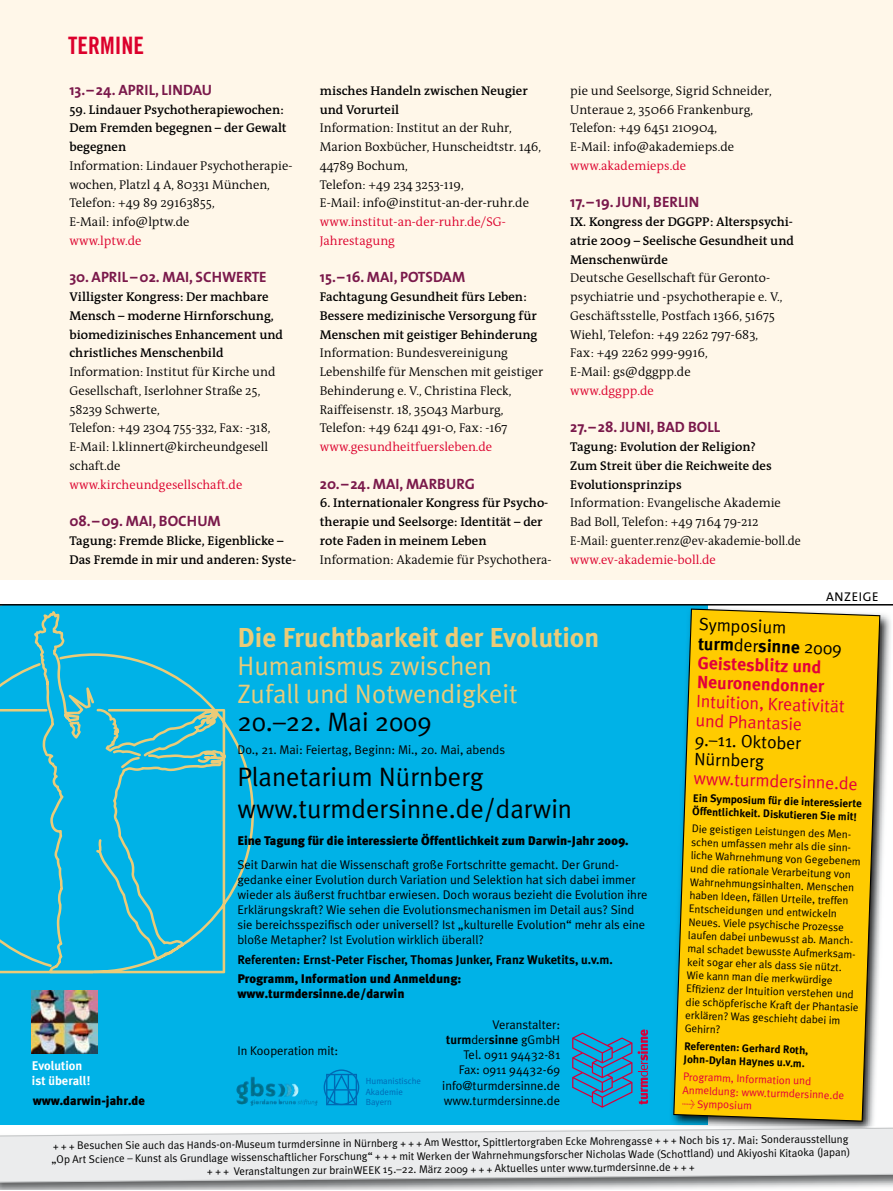
<style>
.page{position:relative;width:893px;height:1191px;background:#fff}
.page>*{position:absolute;margin:0;border:0;box-sizing:border-box;transform-origin:0 0}
.t1{font:700 27.3px "Meta Plus";color:#ebcb78}
.t2{font:26.55px/32px "Meta Plus Normal";color:#000}
.t3{font:26.55px/28px "Meta Plus Normal";color:#ebcb78}
.t4{font:24px "Trade Gothic Bold Cond Twenty";color:#dc002c}
.t5{font:17.7px/19.2px "Meta Plus Normal";color:#e3003a}
.t6{font:700 17.7px/19.2px "Meta Plus";color:#e3003a}
.t7{font:17.7px/19.2px "Meta Plus Normal";color:#000}
.t8{font:700 15px "The Sans";color:#7a194b}
.t9{font:300 12.75px/18.8px "The Antiqua B4";color:#000}
.t10{font:600 12.75px/18.8px "The Antiqua B6";color:#000}
.t11{font:300 12.75px/18.8px "The Antiqua B4";color:#dc002c}
.t12{font:12.75px "The Sans";letter-spacing:.05em;color:#000}
.t13{font:12.6px/15.1px "Meta Plus Normal";color:#000;text-align:right}
.t14{font:900 12.6px/15.1px "Meta Plus";color:#000}
.t15{font:700 12.6px "Meta Plus";color:#000}
.t16{font:700 12.6px/15.1px "Meta Plus";color:#fff}
.t17{font:11.1px/13.4px "Meta Plus Normal";color:#000}
.t18{font:700 11.1px/13.4px "Meta Plus";color:#000}
.t19{font:11.1px/13.4px "Meta Plus Normal";color:#e3003a}
.t20{font:8.85px/10.6px "Meta Plus Normal";color:#0069b3}
.s1{color:#000}
.s2{font-family:"Meta Plus Normal";font-weight:400;color:#000}
.s3{font-family:"Meta Plus Normal";font-weight:400}
</style>
<div class="page">
<div style="left:0;top:0;width:893px;height:579px;background:#fff7e9"></div>
<div style="left:0;top:605px;width:707px;height:519px;background:#00b2e7"></div>
<svg style="left:0;top:611px;width:254px;height:362px"></svg>
<img style="left:236px;top:1076px;width:28px;height:28px">
<div style="left:324px;top:1069px;width:35px;height:36px;border:1px solid #0069b3;border-radius:50%"></div>
<svg style="left:325px;top:1072px;width:32px;height:34px"></svg>
<hr style="left:334px;top:1074px;width:1px;height:30px;background:#0069b3">
<hr style="left:348px;top:1074px;width:1px;height:30px;background:#0069b3">
<svg style="left:638px;top:1029px;width:10px;height:75px"></svg>
<svg style="left:572px;top:1032px;width:60px;height:75px"></svg>
<img style="left:32px;top:990px;width:65px;height:64px">
<img style="left:669px;top:605px;width:223px;height:521px">
<img style="left:669px;top:605px;width:38px;height:519px">
<svg style="left:673px;top:608px;width:207px;height:513px;background:#eac412"></svg>
<img style="left:0;top:1126px;width:893px;height:64px">
<svg style="left:0;top:1127px;width:893px;height:55px;background:#e4e5e6"></svg>
<svg style="left:0;top:890px;width:1px;height:16px"></svg>
<hr style="left:0;top:604px;width:893px;height:1px;background:#000">
<h3 class="t4" style="left:68px;top:31px;width:77px">TERMINE</h3>
<p class="t8" style="left:69px;top:80px;width:144px">13.–24. APRIL, LINDAU</p>
<p class="t10" style="left:69px;top:100px;width:219px">59. Lindauer Psychotherapiewochen:<br>Dem Fremden begegnen – der Gewalt begegnen</p>
<p class="t9" style="left:69px;top:157px;width:225px">Information: Lindauer Psychotherapie&shy;wochen, Platzl 4 A, 80331 München,<br>Telefon: +49 89 29163855,<br>E-Mail: info@lptw.de</p>
<p class="t11" style="left:69px;top:232px;width:74px">www.lptw.de</p>
<p class="t8" style="left:69px;top:268px;width:199px">30. APRIL–02. MAI, SCHWERTE</p>
<p class="t10" style="left:69px;top:288px;width:215px">Villigster Kongress: Der machbare Mensch – moderne Hirnforschung, biomedizinisches Enhancement und christliches Menschenbild</p>
<p class="t9" style="left:69px;top:363px;width:208px">Information: Institut für Kirche und<br>Gesellschaft, Iserlohner Straße 25,<br>58239 Schwerte,<br>Telefon: +49 2304 755-332, Fax: -318,<br>E-Mail: l.klinnert@kircheundgesell schaft.de</p>
<p class="t11" style="left:69px;top:475px;width:174px">www.kircheundgesellschaft.de</p>
<p class="t8" style="left:69px;top:511px;width:152px">08.–09. MAI, BOCHUM</p>
<p class="t10" style="left:69px;top:532px;width:228px">Tagung: Fremde Blicke, Eigenblicke –<br>Das Fremde in mir und anderen: Syste-</p>
<p class="t10" style="left:320px;top:82px;width:209px">misches Handeln zwischen Neugier und Vorurteil</p>
<p class="t9" style="left:320px;top:119px;width:223px">Information: Institut an der Ruhr,<br>Marion Boxbücher, Hunscheidtstr. 146,<br>44789 Bochum,<br>Telefon: +49 234 3253-119,<br>E-Mail: info@institut-an-der-ruhr.de</p>
<p class="t11" style="left:320px;top:213px;width:187px">www.institut-an-der-ruhr.de/SG-<br>Jahrestagung</p>
<p class="t8" style="left:320px;top:268px;width:146px">15.–16. MAI, POTSDAM</p>
<p class="t10" style="left:320px;top:288px;width:219px">Fachtagung Gesundheit fürs Leben:<br>Bessere medizinische Versorgung für<br>Menschen mit geistiger Behinderung</p>
<p class="t9" style="left:320px;top:344px;width:225px">Information: Bundesvereinigung Lebenshilfe für Menschen mit geistiger Behinderung e. V., Christina Fleck, Raiffeisenstr. 18, 35043 Marburg, Telefon: +49 6241 491-0, Fax: -167</p>
<p class="t11" style="left:320px;top:438px;width:174px">www.gesundheitfuersleben.de</p>
<p class="t8" style="left:320px;top:474px;width:157px">20.–24. MAI, MARBURG</p>
<p class="t10" style="left:320px;top:494px;width:230px">6. Internationaler Kongress für Psycho&shy;therapie und Seelsorge: Identität – der rote Faden in meinem Leben</p>
<p class="t9" style="left:320px;top:550px;width:233px">Information: Akademie für Psychothera-</p>
<p class="t9" style="left:570px;top:82px;width:203px">pie und Seelsorge, Sigrid Schneider,<br>Unteraue 2, 35066 Frankenburg,<br>Telefon: +49 6451 210904,<br>E-Mail: info@akademieps.de</p>
<p class="t11" style="left:570px;top:157px;width:117px">www.akademieps.de</p>
<p class="t8" style="left:570px;top:193px;width:131px">17.–19. JUNI, BERLIN</p>
<p class="t10" style="left:570px;top:213px;width:225px;text-align:justify">IX. Kongress der DGGPP: Alterspsychi&shy;atrie 2009 – Seelische Gesundheit und Menschenwürde</p>
<p class="t9" style="left:570px;top:269px;width:214px">Deutsche Gesellschaft für Geronto&shy;psychiatrie und -psychotherapie e. V.,<br>Geschäftsstelle, Postfach 1366, 51675<br>Wiehl, Telefon: +49 2262 797-683,<br>Fax: +49 2262 999-9916,<br>E-Mail: gs@dggpp.de</p>
<p class="t11" style="left:570px;top:382px;width:85px">www.dggpp.de</p>
<p class="t8" style="left:570px;top:418px;width:152px">27.–28. JUNI, BAD BOLL</p>
<p class="t10" style="left:570px;top:438px;width:203px">Tagung: Evolution der Religion?<br>Zum Streit über die Reichweite des<br>Evolutionsprinzips</p>
<p class="t9" style="left:570px;top:494px;width:232px">Information: Evangelische Akademie<br>Bad Boll, Telefon: +49 7164 79-212<br>E-Mail: guenter.renz@ev-akademie-boll.de</p>
<p class="t11" style="left:570px;top:550px;width:147px">www.ev-akademie-boll.de</p>
<p class="t12" style="left:826px;top:589px;width:54px">ANZEIGE</p>
<h3 class="t7" style="left:699px;top:614px;width:89px;rotate:2deg">Symposium</h3>
<h3 class="t6" style="left:699px;top:634px;width:145px;rotate:2deg"><span class="s1">turm</span><span class="s2">der</span><span class="s1">sinne</span> <span class="s2">2009<br></span>Geistesblitz und<br>Neuronendonner</h3>
<h3 class="t5" style="left:697px;top:691px;width:150px;rotate:2deg">Intuition, Kreativität und Phantasie</h3>
<h3 class="t7" style="left:695px;top:729px;width:108px;rotate:2deg">9.–11. Oktober<br>Nürnberg</h3>
<h3 class="t5" style="left:694px;top:768px;width:166px;rotate:2deg">www.turmdersinne.de</h3>
<p class="t18" style="left:693px;top:791px;width:171px;rotate:2deg">Ein Symposium für die interessierte<br>Öffentlichkeit. Diskutieren Sie mit!</p>
<p class="t17" style="left:692px;top:822px;width:177px;rotate:2deg">Die geistigen Leistungen des Men&shy;schen umfassen mehr als die sinn&shy;liche Wahrnehmung von Gegebenem und die rationale Verarbeitung von<br>Wahrnehmungsinhalten. Menschen haben Ideen, fällen Urteile, treffen<br>Entscheidungen und entwickeln<br>Neues. Viele psychische Prozesse laufen dabei unbewusst ab. Manch&shy;mal schadet bewusste Aufmerksam&shy;keit sogar eher als dass sie nützt.<br>Wie kann man die merkwürdige<br>Effi zienz der Intuition verstehen und die schöpferische Kraft der Phantasie erklären? Was geschieht dabei im<br>Gehirn?</p>
<p class="t18" style="left:684px;top:1039px;width:126px;rotate:2deg">Referenten: Gerhard Roth,<br>John-Dylan Haynes u.v.m.</p>
<p class="t19" style="left:683px;top:1069px;width:163px;rotate:2deg">Programm, Information und<br>Anmeldung: www.turmdersinne.de &gt; Symposium</p>
<p class="t17" style="left:51px;top:1142px;width:800px;text-align:center;rotate:-1deg">+ + + Besuchen Sie auch das Hands-on-Museum turmdersinne in Nürnberg + + + Am Westtor, Spittlertorgraben Ecke Mohrengasse + + + Noch bis 17. Mai: Sonderausstellung „Op Art Science – Kunst als Grundlage wissenschaftlicher Forschung“ + + + mit Werken der Wahrnehmungsforscher Nicholas Wade (Schottland) und Akiyoshi Kitaoka (Japan) + + + Veranstaltungen zur brainWEEK 15.–22. März 2009 + + + Aktuelles unter www.turmdersinne.de + + +</p>
<h1 class="t1" style="left:237px;top:622px;width:363px">Die Fruchtbarkeit der Evolution</h1>
<h2 class="t3" style="left:237px;top:651px;width:282px">Humanismus zwischen<br>Zufall und Notwendigkeit</h2>
<h2 class="t2" style="left:237px;top:706px;width:196px">20.–22. Mai 2009</h2>
<p class="t13" style="left:237px;top:742px;width:269px">Do., 21. Mai: Feiertag, Beginn: Mi., 20. Mai, abends</p>
<h2 class="t2" style="left:237px;top:761px;width:336px">Planetarium Nürnberg www.turmdersinne.de/darwin</h2>
<p class="t14" style="left:237px;top:833px;width:393px">Eine Tagung für die interessierte Öffentlichkeit zum Darwin-Jahr 2009.</p>
<p class="t13" style="left:237px;top:857px;width:411px;text-align:left">Seit Darwin hat die Wissenschaft große Fortschritte gemacht. Der Grund&shy;gedanke einer Evolution durch Variation und Selektion hat sich dabei immer wieder als äußerst fruchtbar erwiesen. Doch woraus bezieht die Evolution ihre Erklärungskraft? Wie sehen die Evolutionsmechanismen im Detail aus? Sind sie bereichsspezifisch oder universell? Ist „kulturelle Evolution“ mehr als eine bloße Metapher? Ist Evolution wirklich überall?</p>
<p class="t15" style="left:237px;top:952px;width:377px">Referenten: Ernst-Peter Fischer, Thomas Junker, Franz Wuketits, u.v.m.</p>
<p class="t14" style="left:237px;top:971px;width:225px">Programm, Information und Anmeldung: www.turmdersinne.de/darwin</p>
<p class="t13" style="left:492px;top:1017px;width:69px">Veranstalter:</p>
<p class="t15" style="left:446px;top:1032px;width:116px">turm<span class="s3">der</span>sinne <span class="s3">gGmbH</span></p>
<p class="t13" style="left:442px;top:1047px;width:119px">Tel. 0911 94432-81<br>Fax: 0911 94432-69 info@turmdersinne.de www.turmdersinne.de</p>
<p class="t13" style="left:237px;top:1043px;width:102px">In Kooperation mit:</p>
<p class="t16" style="left:32px;top:1058px;width:60px">Evolution ist überall!</p>
<p class="t20" style="left:366px;top:1075px;width:57px">Humanistische<br>Akademie<br>Bayern</p>
<p class="t14" style="left:33px;top:1092px;width:114px">www.darwin-jahr.de</p>
</div>
